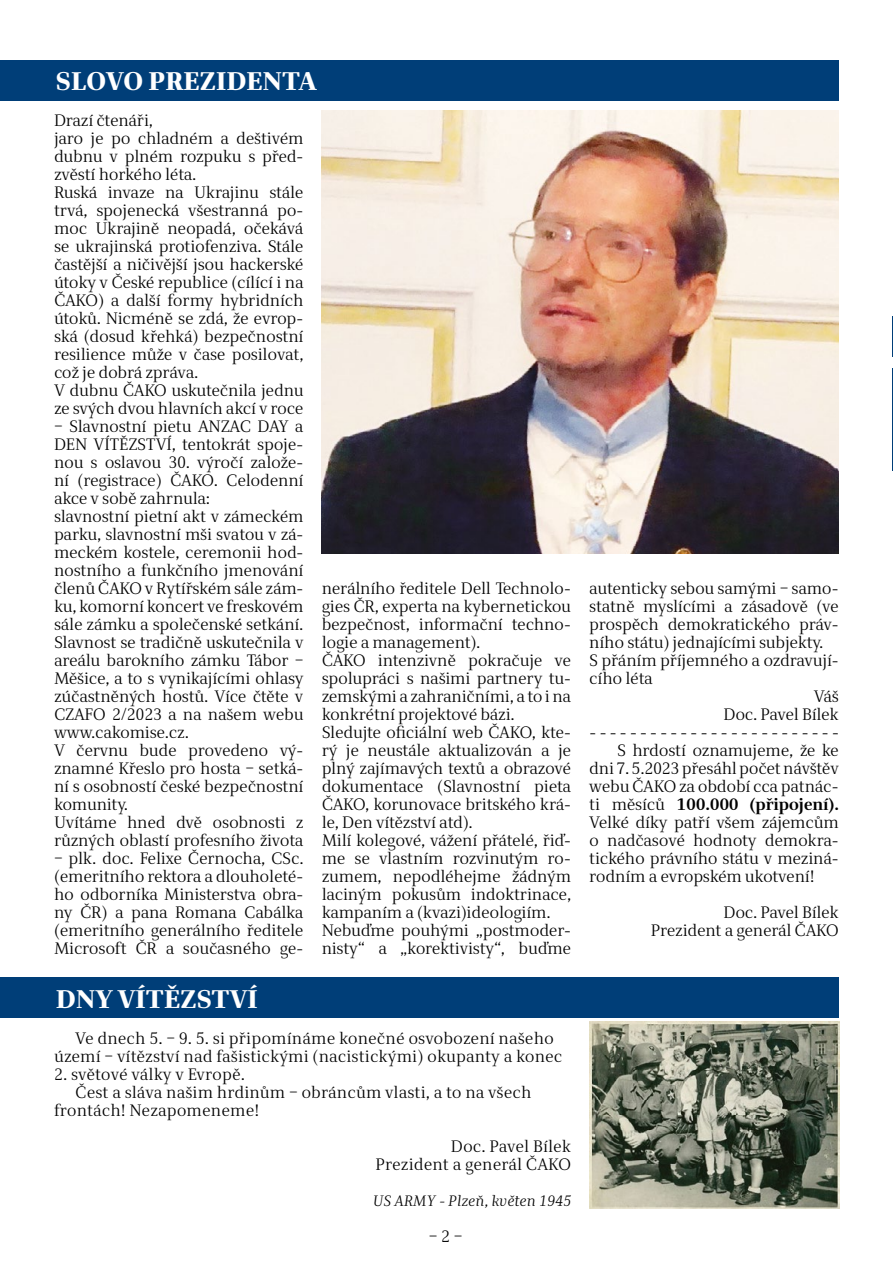
<style>
.page{position:relative;width:893px;height:1263px;background:#fff}
.page>*{position:absolute;margin:0;border:0;box-sizing:border-box;transform-origin:0 0}
.Nadpis{font:800 25.5px "Alfon";color:#fff}
.Zakladni_text{font:16.5px/18px "Alfon";letter-spacing:-.02em;color:#000;text-align:justify}
.Zakladni_text-2{font:16.5px/18px "Alfon";color:#000}
.Popiska{font:italic 15px "Alfon";color:#000}
.s1{font-weight:700}
</style>
<div class="page">
<div style="left:0;top:60px;width:839px;height:40px;background:#003e78"></div>
<div style="left:0;top:978px;width:839px;height:40px;background:#003e78"></div>
<img style="left:322px;top:111px;width:517px;height:442px">
<img style="left:589px;top:1022px;width:250px;height:187px">
<hr style="left:892px;top:316px;width:1px;height:41px;background:#003e78">
<hr style="left:892px;top:368px;width:1px;height:103px;background:#003e78">
<p class="Nadpis" style="left:56px;top:66px;width:262px">SLOVO PREZIDENTA</p>
<p class="Zakladni_text" style="left:54px;top:112px;width:101px">Drazí čtenáři,</p>
<p class="Zakladni_text" style="left:54px;top:130px;width:251px">jaro je po chladném a deštivém dubnu v plném rozpuku s před&shy;zvěstí horkého léta.</p>
<p class="Zakladni_text" style="left:54px;top:184px;width:251px">Ruská invaze na Ukrajinu stále trvá, spojenecká všestranná po&shy;moc Ukrajině neopadá, očekává se ukrajinská protiofenziva. Stále častější a ničivější jsou hackerské útoky v České republice (cílící i na ČAKO) a další formy hybridních útoků. Nicméně se zdá, že evrop&shy;ská (dosud křehká) bezpečnostní resilience může v čase posilovat, což je dobrá zpráva.</p>
<p class="Zakladni_text" style="left:54px;top:382px;width:251px">V dubnu ČAKO uskutečnila jednu ze svých dvou hlavních akcí v roce</p>
<p class="Zakladni_text" style="left:54px;top:418px;width:251px">– Slavnostní pietu ANZAC DAY a DEN VÍTĚZSTVÍ, tentokrát spoje&shy;nou s oslavou 30. výročí založe&shy;ní (registrace) ČAKO. Celodenní akce v sobě zahrnula:</p>
<p class="Zakladni_text" style="left:54px;top:508px;width:251px">slavnostní pietní akt v zámeckém parku, slavnostní mši svatou v zá&shy;meckém kostele, ceremonii hod&shy;nostního a funkčního jmenování členů ČAKO v Rytířském sále zám&shy;ku, komorní koncert ve freskovém sále zámku a společenské setkání.<br>Slavnost se tradičně uskutečnila v areálu barokního zámku Tábor – Měšice, a to s vynikajícími ohlasy zúčastněných hostů. Více čtěte v CZAFO 2/2023 a na našem webu www.cakomise.cz.</p>
<p class="Zakladni_text" style="left:54px;top:742px;width:251px">V červnu bude provedeno vý&shy;znamné Křeslo pro hosta – setká&shy;ní s osobností české bezpečnostní komunity.</p>
<p class="Zakladni_text" style="left:54px;top:814px;width:251px">Uvítáme hned dvě osobnosti z různých oblastí profesního života</p>
<p class="Zakladni_text" style="left:54px;top:850px;width:251px">– plk. doc. Felixe Černocha, CSc. (emeritního rektora a dlouholeté&shy;ho odborníka Ministerstva obra&shy;ny ČR) a pana Romana Cabálka (emeritního generálního ředitele Microsoft ČR a současného ge-</p>
<p class="Nadpis" style="left:56px;top:984px;width:203px">DNY VÍTĚZSTVÍ</p>
<p class="Zakladni_text" style="left:322px;top:580px;width:251px">nerálního ředitele Dell Technolo&shy;gies ČR, experta na kybernetickou bezpečnost, informační techno&shy;logie a management).</p>
<p class="Zakladni_text" style="left:322px;top:652px;width:251px">ČAKO intenzivně pokračuje ve spolupráci s našimi partnery tu&shy;zemskými a zahraničními, a to i na konkrétní projektové bázi.</p>
<p class="Zakladni_text" style="left:322px;top:724px;width:251px">Sledujte oficiální web ČAKO, kte&shy;rý je neustále aktualizován a je plný zajímavých textů a obrazové dokumentace (Slavnostní pieta ČAKO, korunovace britského krá&shy;le, Den vítězství atd).</p>
<p class="Zakladni_text" style="left:322px;top:832px;width:251px">Milí kolegové, vážení přátelé, řiď&shy;me se vlastním rozvinutým ro&shy;zumem, nepodléhejme žádným laciným pokusům indoktrinace, kampaním a (kvazi)ideologiím.</p>
<p class="Zakladni_text" style="left:322px;top:922px;width:251px">Nebuďme pouhými „postmoder&shy;nisty“ a „korektivisty“, buďme</p>
<p class="Zakladni_text-2" style="left:54px;top:1030px;width:510px;text-indent:21px">Ve dnech 5. – 9. 5. si připomínáme konečné osvobození našeho území – vítězství nad fašistickými (nacistickými) okupanty a konec</p>
<p class="Zakladni_text" style="left:54px;top:1066px;width:193px">2. světové války v Evropě.</p>
<p class="Zakladni_text-2" style="left:54px;top:1084px;width:479px;text-indent:21px">Čest a sláva našim hrdinům – obráncům vlasti, a to na všech frontách! Nezapomeneme!</p>
<p class="Zakladni_text-2" style="left:451px;top:1138px;width:122px">Doc. Pavel Bílek</p>
<p class="Zakladni_text-2" style="left:376px;top:1156px;width:197px">Prezident a generál ČAKO</p>
<p class="Popiska" style="left:373px;top:1192px;width:199px">US ARMY - Plzeň, květen 1945</p>
<p class="Zakladni_text" style="left:429px;top:1228px;width:35px">– 2 –</p>
<p class="Zakladni_text" style="left:589px;top:580px;width:251px">autenticky sebou samými – samo&shy;statně myslícími a zásadově (ve prospěch demokratického práv&shy;ního státu) jednajícími subjekty.</p>
<p class="Zakladni_text" style="left:589px;top:652px;width:251px">S přáním příjemného a ozdravují&shy;cího léta</p>
<p class="Zakladni_text" style="left:814px;top:688px;width:27px">Váš</p>
<p class="Zakladni_text" style="left:723px;top:706px;width:117px">Doc. Pavel Bílek</p>
<p class="Zakladni_text" style="left:589px;top:724px;width:251px">- - - - - - - - - - - - - - - - - - - - - - - - -</p>
<p class="Zakladni_text" style="left:589px;top:742px;width:251px;text-indent:28px">S hrdostí oznamujeme, že ke dni 7. 5.2023 přesáhl počet návštěv webu ČAKO za období cca patnác&shy;ti měsíců <span class="s1">100.000 (připojení).<br></span>Velké díky patří všem zájemcům o nadčasové hodnoty demokra&shy;tického právního státu v meziná&shy;rodním a evropském ukotvení!</p>
<p class="Zakladni_text" style="left:723px;top:904px;width:117px">Doc. Pavel Bílek</p>
<p class="Zakladni_text" style="left:651px;top:922px;width:190px">Prezident a generál ČAKO</p>
</div>
